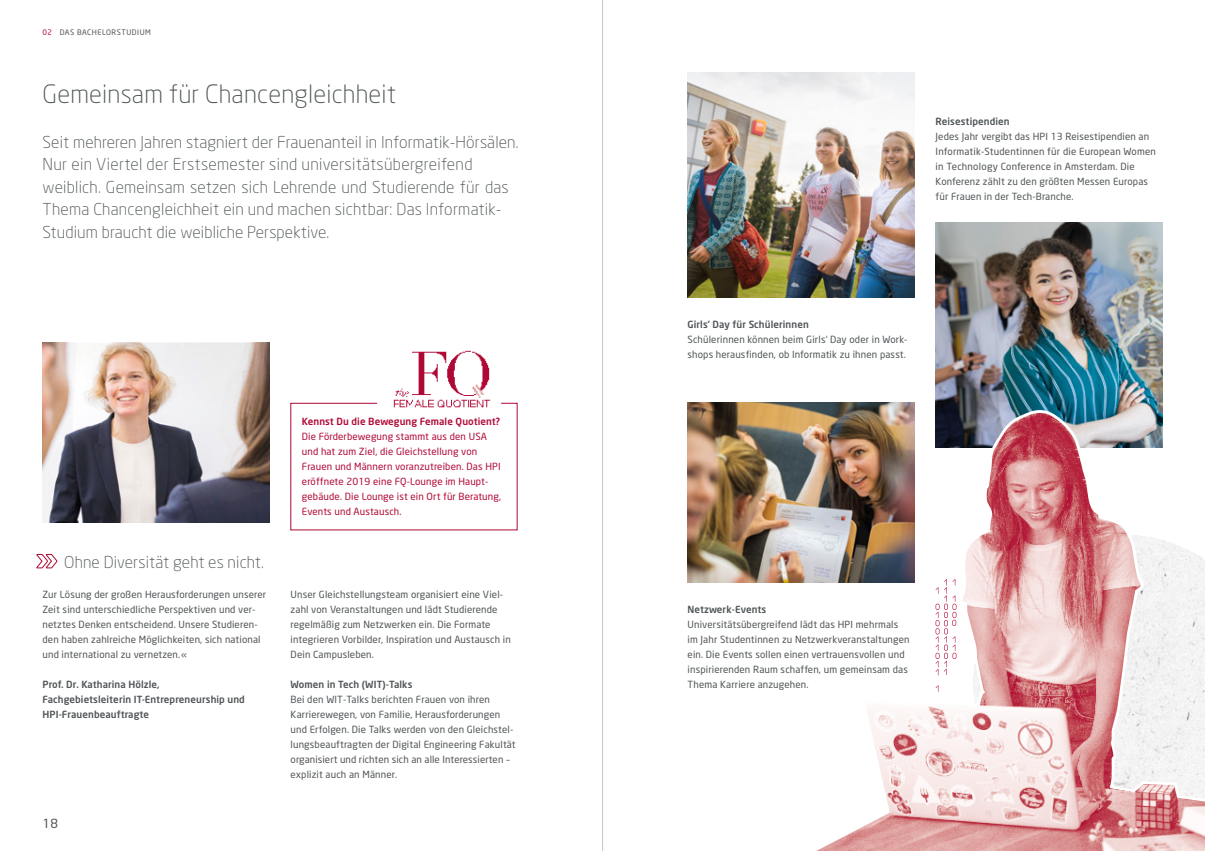
<style>
.page{position:relative;width:1205px;height:851px;background:#fff}
.page>*{position:absolute;margin:0;border:0;box-sizing:border-box;transform-origin:0 0}
.t1{font:300 25px "Neo Sans";letter-spacing:.01em;color:#4f5456}
.t2{font:300 16.25px/22.5px "Neo Sans";letter-spacing:.01em;color:#4f5456}
.t3{font:12.5px "Neo Sans";color:#4f5456}
.t4{font:9.75px/15px "Neo Sans";letter-spacing:.015em;color:#4f5456}
.t5{font:9.75px/15px "Neo Sans";letter-spacing:.015em;color:#b00835}
.t6{font:500 9.75px/15px "Neo Sans";letter-spacing:.01em;color:#4f5456}
.t7{font:500 9.75px "Neo Sans";letter-spacing:.01em;color:#b00835}
.t8{font:7.5px "Neo Sans";letter-spacing:.07em;color:#4f5456}
.s1{color:#b00835}
</style>
<div class="page">
<img style="left:687px;top:403px;width:227px;height:180px">
<img style="left:935px;top:223px;width:227px;height:184px">
<svg style="left:789px;top:407px;width:416px;height:443px"></svg>
<svg style="left:935px;top:685px;width:3px;height:6px"></svg>
<svg style="left:935px;top:579px;width:21px;height:96px"></svg>
<svg style="left:290px;top:402px;width:228px;height:128px"></svg>
<img style="left:392px;top:350px;width:99px;height:60px">
<img style="left:43px;top:439px;width:226px;height:84px">
<svg style="left:36px;top:554px;width:22px;height:14px"></svg>
<img style="left:687px;top:73px;width:227px;height:225px">
<img style="left:43px;top:343px;width:226px;height:96px">
<hr style="left:602px;top:0;width:1px;height:850px;background:#c6c6c6">
<p class="t8" style="left:43px;top:28px;width:110px"><span class="s1">02</span> DAS BACHELORSTUDIUM</p>
<h1 class="t1" style="left:43px;top:78px;width:355px">Gemeinsam für Chancengleichheit</h1>
<p class="t2" style="left:43px;top:130px;width:477px">Seit mehreren Jahren stagniert der Frauenanteil in Informatik-Hörsälen.<br>Nur ein Viertel der Erstsemester sind universitätsübergreifend weiblich. Gemeinsam setzen sich Lehrende und Studierende für das Thema Chancengleichheit ein und machen sichtbar: Das Informatik-Studium braucht die weibliche Perspektive.</p>
<h2 class="t2" style="left:64px;top:550px;width:201px">Ohne Diversität geht es nicht.</h2>
<p class="t4" style="left:43px;top:586px;width:225px">Zur Lösung der großen Herausforderungen unserer Zeit sind unterschiedliche Perspektiven und ver&shy;netztes Denken entscheidend. Unsere Studieren&shy;den haben zahlreiche Möglichkeiten, sich national und international zu vernetzen.«</p>
<p class="t6" style="left:43px;top:676px;width:204px">Prof. Dr. Katharina Hölzle,<br>Fachgebietsleiterin IT-Entrepreneurship und<br>HPI-Frauenbeauftragte</p>
<p class="t3" style="left:43px;top:815px;width:17px">18</p>
<p class="t7" style="left:302px;top:415px;width:200px">Kennst Du die Bewegung Female Quotient?</p>
<p class="t5" style="left:302px;top:429px;width:201px">Die Förderbewegung stammt aus den USA und hat zum Ziel, die Gleichstellung von Frauen und Männern voranzutreiben. Das HPI eröffnete 2019 eine FQ-Lounge im Haupt&shy;gebäude. Die Lounge ist ein Ort für Beratung, Events und Austausch.</p>
<p class="t4" style="left:291px;top:586px;width:222px">Unser Gleichstellungsteam organisiert eine Viel&shy;zahl von Veranstaltungen und lädt Studierende regelmäßig zum Netzwerken ein. Die Formate integrieren Vorbilder, Inspiration und Austausch in Dein Campusleben.</p>
<p class="t6" style="left:291px;top:676px;width:123px">Women in Tech (WIT)-Talks</p>
<p class="t4" style="left:291px;top:691px;width:226px">Bei den WIT-Talks berichten Frauen von ihren Karrierewegen, von Familie, Herausforderungen und Erfolgen. Die Talks werden von den Gleichstel&shy;lungsbeauftragten der Digital Engineering Fakultät organisiert und richten sich an alle Interessierten – explizit auch an Männer.</p>
<p class="t6" style="left:935px;top:114px;width:75px">Reisestipendien</p>
<p class="t4" style="left:935px;top:129px;width:222px">Jedes Jahr vergibt das HPI 13 Reisestipendien an Informatik-Studentinnen für die European Women in Technology Conference in Amsterdam. Die Konferenz zählt zu den größten Messen Europas für Frauen in der Tech-Branche.</p>
<p class="t6" style="left:687px;top:316px;width:123px">Girls‘ Day für Schülerinnen</p>
<p class="t4" style="left:687px;top:331px;width:221px">Schülerinnen können beim Girls‘ Day oder in Work&shy;shops herausfinden, ob Informatik zu ihnen passt.</p>
<p class="t6" style="left:687px;top:601px;width:80px">Netzwerk-Events</p>
<p class="t4" style="left:687px;top:616px;width:224px">Universitätsübergreifend lädt das HPI mehrmals im Jahr Studentinnen zu Netzwerkveranstaltungen ein. Die Events sollen einen vertrauensvollen und inspirierenden Raum schaffen, um gemeinsam das Thema Karriere anzugehen.</p>
</div>
